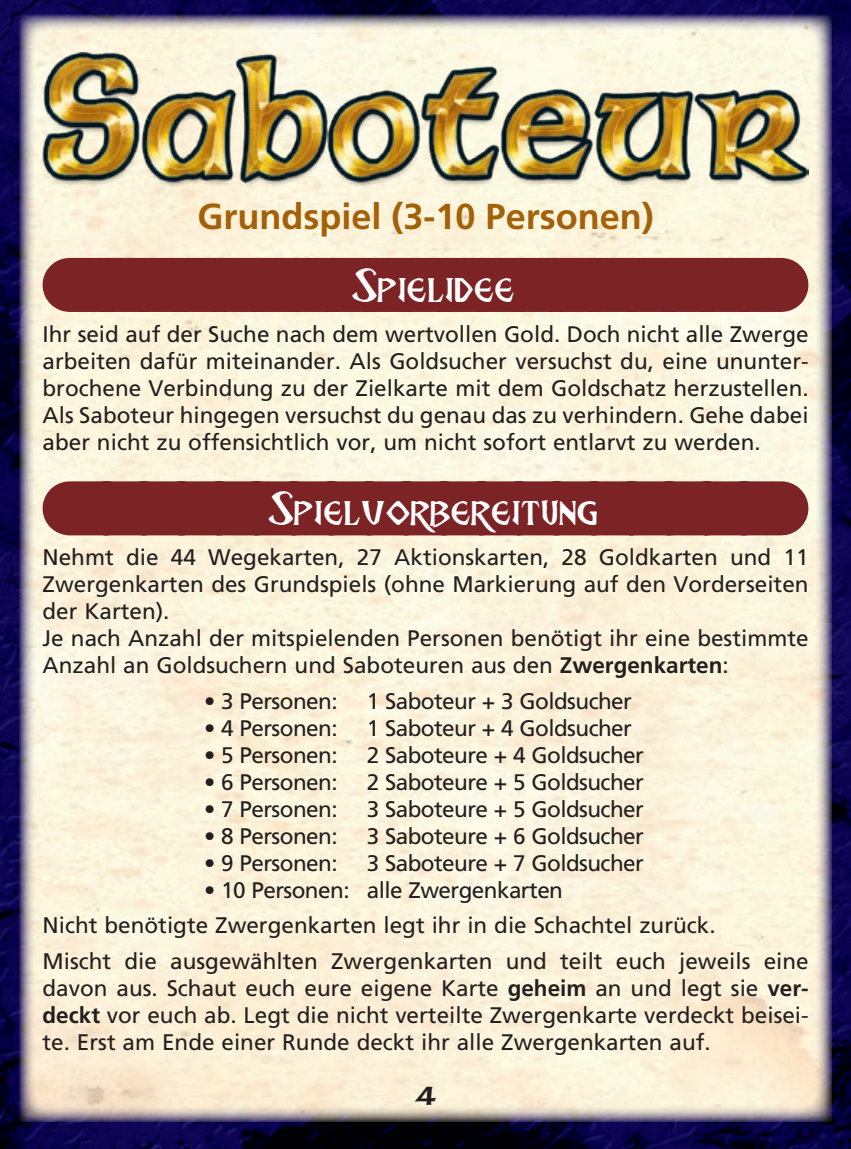
<style>
.page{position:relative;width:851px;height:1149px;background:#fff}
.page>*{position:absolute;margin:0;border:0;box-sizing:border-box;transform-origin:0 0}
.Überschrift_1_Sabote{font:48px "Breathe Fire";color:#fff}
.Untertitel_Kapitel_G{font:700 36px "Frutiger LT Std";color:#a36109}
.t1{font:24px "American Uncial Bold AMIGO";color:#231f20}
.Text_Saboteur_20{font:22.5px/27px "Frutiger LT Std";color:#231f20;text-align:justify}
.Text_Saboteur_20-2{font:22.5px "Frutiger LT Std";letter-spacing:-.025em;color:#231f20}
.s1{font-weight:700}
</style>
<div class="page">
<img style="left:0;top:0;width:850px;height:1148px">
<img style="left:19px;top:15px;width:812px;height:1106px">
<div style="left:70px;top:258px;width:711px;height:54px;background:#7c2326"></div>
<div style="left:70px;top:481px;width:711px;height:54px;background:#7c2326"></div>
<img style="left:43px;top:53px;width:765px;height:135px">
<p class="Untertitel_Kapitel_G" style="left:197px;top:195px;width:458px">Grundspiel (3-10 Personen)</p>
<p class="Überschrift_1_Sabote" style="left:352px;top:261px;width:165px">Spielidee</p>
<p class="Text_Saboteur_20" style="left:43px;top:320px;width:767px">Ihr seid auf der Suche nach dem wertvollen Gold. Doch nicht alle Zwerge arbeiten dafür miteinander. Als Goldsucher versuchst du, eine ununter&shy;brochene Verbindung zu der Zielkarte mit dem Goldschatz herzustellen.<br>Als Saboteur hingegen versuchst du genau das zu verhindern. Gehe dabei aber nicht zu offensichtlich vor, um nicht sofort entlarvt zu werden.</p>
<p class="Überschrift_1_Sabote" style="left:269px;top:484px;width:332px">Spielvorbereitung</p>
<p class="Text_Saboteur_20" style="left:43px;top:543px;width:767px">Nehmt die 44 Wegekarten, 27 Aktionskarten, 28 Goldkarten und 11<br>Zwergenkarten des Grundspiels (ohne Markierung auf den Vorderseiten der Karten).</p>
<p class="Text_Saboteur_20" style="left:43px;top:624px;width:767px">Je nach Anzahl der mitspielenden Personen benötigt ihr eine bestimmte<br>Anzahl an Goldsuchern und Saboteuren aus den <span class="s1">Zwergenkarten</span>:</p>
<p class="Text_Saboteur_20-2" style="left:204px;top:687px;width:135px">• 3 Personen:</p>
<p class="Text_Saboteur_20-2" style="left:367px;top:687px;width:267px">1 Saboteur + 3 Goldsucher</p>
<p class="Text_Saboteur_20-2" style="left:204px;top:714px;width:135px">• 4 Personen:</p>
<p class="Text_Saboteur_20-2" style="left:367px;top:714px;width:267px">1 Saboteur + 4 Goldsucher</p>
<p class="Text_Saboteur_20-2" style="left:204px;top:741px;width:135px">• 5 Personen:</p>
<p class="Text_Saboteur_20-2" style="left:367px;top:741px;width:279px">2 Saboteure + 4 Goldsucher</p>
<p class="Text_Saboteur_20-2" style="left:204px;top:768px;width:135px">• 6 Personen:</p>
<p class="Text_Saboteur_20-2" style="left:367px;top:768px;width:279px">2 Saboteure + 5 Goldsucher</p>
<p class="Text_Saboteur_20-2" style="left:204px;top:795px;width:135px">• 7 Personen:</p>
<p class="Text_Saboteur_20-2" style="left:367px;top:795px;width:279px">3 Saboteure + 5 Goldsucher</p>
<p class="Text_Saboteur_20-2" style="left:204px;top:822px;width:135px">• 8 Personen:</p>
<p class="Text_Saboteur_20-2" style="left:367px;top:822px;width:279px">3 Saboteure + 6 Goldsucher</p>
<p class="Text_Saboteur_20-2" style="left:204px;top:849px;width:135px">• 9 Personen:</p>
<p class="Text_Saboteur_20-2" style="left:367px;top:849px;width:279px">3 Saboteure + 7 Goldsucher</p>
<p class="Text_Saboteur_20-2" style="left:204px;top:876px;width:360px">• 10 Personen: alle Zwergenkarten</p>
<p class="Text_Saboteur_20" style="left:43px;top:911px;width:674px">Nicht benötigte Zwergenkarten legt ihr in die Schachtel zurück.</p>
<p class="Text_Saboteur_20" style="left:43px;top:947px;width:767px">Mischt die ausgewählten Zwergenkarten und teilt euch jeweils eine davon aus. Schaut euch eure eigene Karte <span class="s1">geheim</span> an und legt sie <span class="s1">ver&shy;deckt</span> vor euch ab. Legt die nicht verteilte Zwergenkarte verdeckt beisei&shy;te. Erst am Ende einer Runde deckt ihr alle Zwergenkarten auf.</p>
<p class="t1" style="left:414px;top:1080px;width:25px">4</p>
</div>
